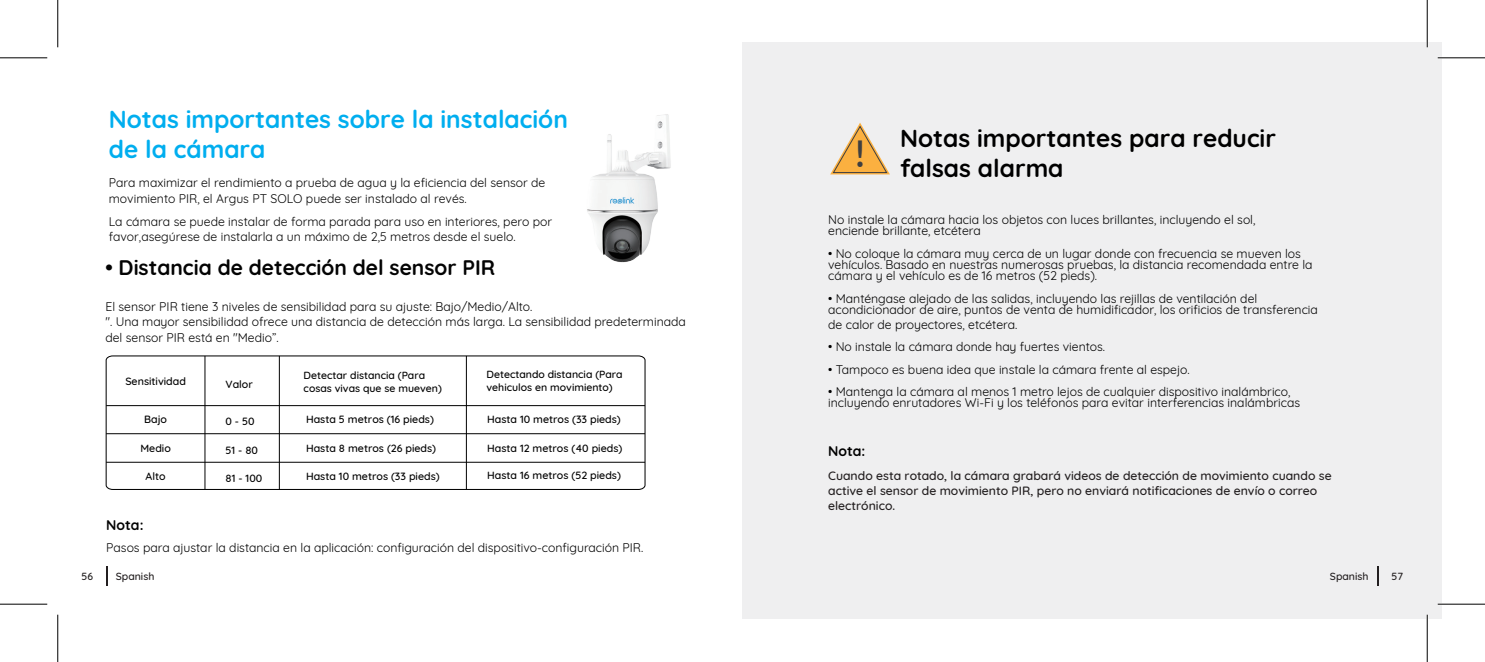
<style>
.page{position:relative;width:1485px;height:662px;background:#fff}
.page>*{position:absolute;margin:0;border:0;box-sizing:border-box;transform-origin:0 0}
.t1{font:38.5px "Ubuntu";color:#3f3f40}
.t2{font:700 24.5px/29.4px "Quicksand";color:#00aeef}
.t3{font:700 24.5px/29.4px "Quicksand";color:#000}
.t4{font:700 21px "Quicksand";color:#030303}
.t5{font:700 14px "Quicksand";color:#000}
.t6{font:700 14px "Quicksand";color:#030303}
.t7{font:12.25px/11.2px "Quicksand";color:#000}
.t8{font:12.25px/15.8px "Quicksand";color:#030303}
.t9{font:500 12.25px/14.7px "Quicksand";color:#231f20}
.t10{font:500 10.67px "Quicksand";color:#000}
.t11{font:500 10.5px/12.6px "Quicksand";color:#000}
.t12{font:500 10.5px "Quicksand";color:#231f20}
.s1{color:#030303}
</style>
<div class="page">
<div style="left:743px;top:43px;width:699px;height:575px;background:#efeff0"></div>
<svg style="left:830px;top:122px;width:60px;height:52px"></svg>
<img style="left:587px;top:114px;width:84px;height:149px">
<svg style="left:105px;top:355px;width:541px;height:135px"></svg>
<hr style="left:106px;top:565px;width:2px;height:20px;background:#231f20">
<hr style="left:1376px;top:565px;width:2px;height:20px;background:#231f20">
<hr style="left:1437px;top:57px;width:48px;height:2px;background:#fff">
<hr style="left:1437px;top:602px;width:48px;height:3px;background:#fff">
<hr style="left:1426px;top:0;width:2px;height:47px;background:#fff">
<hr style="left:1426px;top:614px;width:2px;height:47px;background:#fff">
<hr style="left:0;top:57px;width:47px;height:1px;background:#000">
<hr style="left:1437px;top:57px;width:48px;height:1px;background:#000">
<hr style="left:0;top:603px;width:47px;height:1px;background:#000">
<hr style="left:1437px;top:603px;width:48px;height:1px;background:#000">
<hr style="left:57px;top:0;width:1px;height:47px;background:#000">
<hr style="left:57px;top:614px;width:1px;height:47px;background:#000">
<hr style="left:1427px;top:0;width:1px;height:47px;background:#000">
<hr style="left:1427px;top:614px;width:1px;height:47px;background:#000">
<h2 class="t2" style="left:109px;top:103px;width:461px">Notas importantes sobre la instalación de la cámara</h2>
<p class="t8" style="left:109px;top:174px;width:438px">Para maximizar el rendimiento a prueba de agua y la eficiencia del sensor de movimiento PIR, el Argus PT SOLO puede ser instalado al revés.</p>
<p class="t8" style="left:109px;top:212px;width:445px">La cámara se puede instalar de forma parada para uso en interiores, pero por favor,asegúrese de instalarla a un máximo de 2,5 metros desde el suelo.</p>
<h3 class="t4" style="left:105px;top:250px;width:391px">• Distancia de detección del sensor PIR</h3>
<p class="t7" style="left:105px;top:297px;width:582px;line-height:15.8px">El sensor PIR tiene 3 niveles de sensibilidad para su ajuste: Bajo/Medio/Alto.<br>". Una mayor sensibilidad ofrece una distancia de detección más larga. La sensibilidad predeterminada del sensor PIR está en "Medio”.</p>
<p class="t10" style="left:125px;top:372px;width:62px">Sensitividad</p>
<p class="t11" style="left:486px;top:367px;width:138px">Detectando distancia (Para vehiculos en movimiento)</p>
<p class="t11" style="left:304px;top:368px;width:140px">Detectar distancia (Para cosas vivas que se mueven)</p>
<p class="t10" style="left:225px;top:375px;width:29px">Valor</p>
<p class="t10" style="left:144px;top:410px;width:24px">Bajo</p>
<p class="t10" style="left:140px;top:439px;width:32px">Medio</p>
<p class="t10" style="left:146px;top:467px;width:22px">Alto</p>
<p class="t10" style="left:306px;top:410px;width:129px">Hasta 5 metros (16 pieds)</p>
<p class="t10" style="left:225px;top:412px;width:31px">0 - 50</p>
<p class="t10" style="left:487px;top:410px;width:135px">Hasta 10 metros (33 pieds)</p>
<p class="t10" style="left:487px;top:439px;width:137px">Hasta 12 metros (40 pieds)</p>
<p class="t10" style="left:487px;top:466px;width:135px">Hasta 16 metros (52 pieds)</p>
<p class="t10" style="left:306px;top:439px;width:132px">Hasta 8 metros (26 pieds)</p>
<p class="t10" style="left:225px;top:441px;width:34px">51 - 80</p>
<p class="t10" style="left:306px;top:467px;width:135px">Hasta 10 metros (33 pieds)</p>
<p class="t10" style="left:225px;top:469px;width:38px">81 - 100</p>
<p class="t6" style="left:106px;top:513px;width:39px">Nota:</p>
<p class="t7" style="left:106px;top:540px;width:538px">Pasos para ajustar la distancia en la aplicación: configuración del dispositivo-configuración PIR.</p>
<h1 class="t1" style="left:855px;top:129px;width:12px">!</h1>
<h2 class="t3" style="left:900px;top:122px;width:377px">Notas importantes para reducir falsas alarma</h2>
<p class="t7" style="left:828px;top:213px;width:429px">No instale la cámara hacia los objetos con luces brillantes, incluyendo el sol, enciende brillante, etcétera</p>
<p class="t7" style="left:828px;top:246px;width:486px">• No coloque la cámara muy cerca de un lugar donde con frecuencia se mueven los vehículos. Basado en nuestras numerosas pruebas, la distancia recomendada entre la cámara y el vehículo es de 16 metros (52 pieds).</p>
<p class="t7" style="left:828px;top:291px;width:491px">• Manténgase alejado de las salidas, incluyendo las rejillas de ventilación del acondicionador de aire, puntos de venta de humidificador, los orificios de transferencia</p>
<p class="t7" style="left:828px;top:317px;width:191px">de calor de proyectores, etcétera.</p>
<p class="t7" style="left:828px;top:339px;width:278px">• No instale la cámara donde hay fuertes vientos.</p>
<p class="t7" style="left:828px;top:362px;width:363px">• Tampoco es buena idea que instale la cámara frente al espejo.</p>
<p class="t7" style="left:828px;top:384px;width:473px">• Mantenga la cámara al menos 1 metro lejos de cualquier dispositivo inalámbrico, incluyendo enrutadores Wi-Fi y los teléfonos para evitar interferencias inalámbricas</p>
<p class="t5" style="left:828px;top:439px;width:39px">Nota<span class="s1">:</span></p>
<p class="t9" style="left:828px;top:467px;width:505px">Cuando esta rotado, la cámara grabará videos de detección de movimiento cuando se active el sensor de movimiento PIR, pero no enviará notificaciones de envío o correo electrónico.</p>
<p class="t12" style="left:82px;top:567px;width:13px">56</p>
<p class="t12" style="left:116px;top:567px;width:40px">Spanish</p>
<p class="t12" style="left:1330px;top:567px;width:40px">Spanish</p>
<p class="t12" style="left:1391px;top:567px;width:13px">57</p>
</div>
